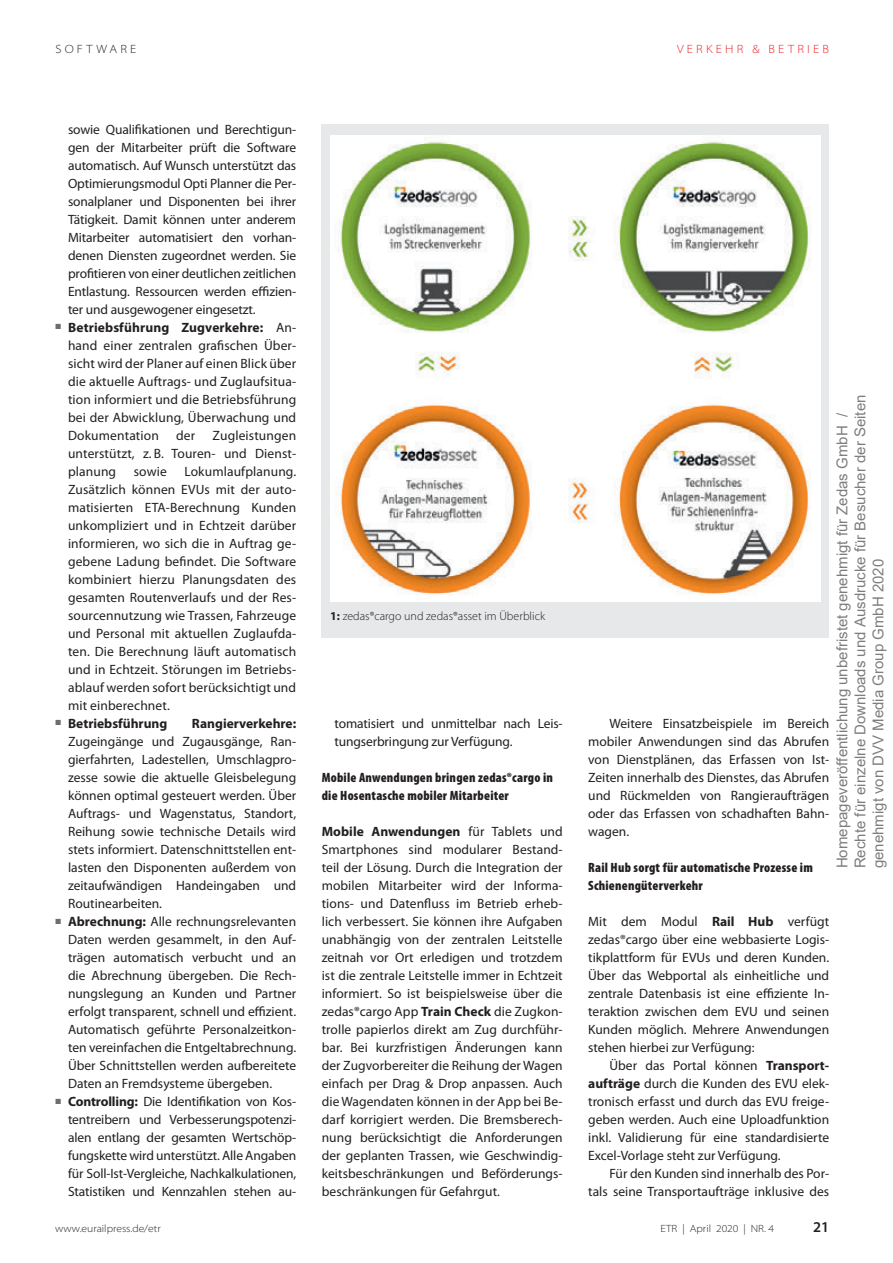
<style>
.page{position:relative;width:893px;height:1263px;background:#fff}
.page>*{position:absolute;margin:0;border:0;box-sizing:border-box;transform-origin:0 0}
.t1{font:15px/18px "Arial";color:rgb(0 0 0/.51)}
.t2{font:600 15px "Myriad Pro";color:#231f20}
.t3{font:13.5px/18px "Myriad Pro";color:#231f20;text-align:justify}
.t4{font:900 condensed 13.5px/18px "Myriad Pro";letter-spacing:.015em;color:#231f20}
.t5{font:700 13.5px "Myriad Pro";color:#231f20}
.t6{font:300 12px "Myriad Pro";color:#231f20}
.t7{font:300 semi-expanded 12px "Myriad Pro";letter-spacing:.27em;color:#ee1d23}
.t8{font:300 semi-expanded 12px "Myriad Pro";letter-spacing:.27em;color:#231f20}
.t9{font:300 semi-expanded 10.5px "Myriad Pro";color:#231f20}
.s1{font-weight:400}
.s2{font-weight:700}
</style>
<div class="page">
<div style="left:322px;top:125px;width:507px;height:513px;background:#e6e8e9"></div>
<img style="left:334px;top:135px;width:483px;height:467px">
<p class="t8" style="left:55px;top:42px;width:82px">SOFTWARE</p>
<p class="t7" style="left:677px;top:42px;width:153px">VERKEHR &amp; BETRIEB</p>
<p class="t3" style="left:68px;top:120px;width:230px">sowie Qualifikationen und Berechtigun-</p>
<p class="t3" style="left:68px;top:138px;width:230px">gen der Mitarbeiter prüft die Software</p>
<p class="t3" style="left:68px;top:156px;width:230px">automatisch. Auf Wunsch unterstützt das</p>
<p class="t3" style="left:68px;top:174px;width:230px">Optimierungsmodul Opti Planner die Per-</p>
<p class="t3" style="left:68px;top:192px;width:230px">sonalplaner und Disponenten bei ihrer</p>
<p class="t3" style="left:68px;top:210px;width:230px">Tätigkeit. Damit können unter anderem</p>
<p class="t3" style="left:68px;top:228px;width:230px">Mitarbeiter automatisiert den vorhan-</p>
<p class="t3" style="left:68px;top:246px;width:230px">denen Diensten zugeordnet werden. Sie</p>
<p class="t3" style="left:68px;top:264px;width:230px">profitieren von einer deutlichen zeitlichen</p>
<p class="t3" style="left:68px;top:282px;width:230px">Entlastung. Ressourcen werden effizien-</p>
<p class="t3" style="left:68px;top:300px;width:189px">ter und ausgewogener eingesetzt.</p>
<p class="t5" style="left:55px;top:318px;width:242px"><sup>◼</sup> Betriebsführung Zugverkehre: <span class="s1">An-</span></p>
<p class="t3" style="left:68px;top:336px;width:230px">hand einer zentralen grafischen Über-</p>
<p class="t3" style="left:68px;top:354px;width:230px">sicht wird der Planer auf einen Blick über</p>
<p class="t3" style="left:68px;top:372px;width:230px">die aktuelle Auftrags- und Zuglaufsitua-</p>
<p class="t3" style="left:68px;top:390px;width:230px">tion informiert und die Betriebsführung</p>
<p class="t3" style="left:68px;top:408px;width:230px">bei der Abwicklung, Überwachung und</p>
<p class="t3" style="left:68px;top:426px;width:92px">Dokumentation</p>
<p class="t3" style="left:176px;top:426px;width:21px">der</p>
<p class="t3" style="left:68px;top:426px;width:230px;text-indent:145px">Zugleistungen unterstützt, z. B. Touren- und Dienst&shy;planung</p>
<p class="t3" style="left:134px;top:462px;width:35px">sowie</p>
<p class="t3" style="left:184px;top:462px;width:113px">Lokumlaufplanung.</p>
<p class="t3" style="left:68px;top:480px;width:230px">Zusätzlich können EVUs mit der auto-</p>
<p class="t3" style="left:68px;top:498px;width:230px">matisierten ETA-Berechnung Kunden</p>
<p class="t3" style="left:68px;top:516px;width:230px">unkompliziert und in Echtzeit darüber</p>
<p class="t3" style="left:68px;top:534px;width:230px">informieren, wo sich die in Auftrag ge-</p>
<p class="t3" style="left:68px;top:552px;width:230px">gebene Ladung befindet. Die Software</p>
<p class="t3" style="left:68px;top:570px;width:230px">kombiniert hierzu Planungsdaten des</p>
<p class="t3" style="left:68px;top:588px;width:230px">gesamten Routenverlaufs und der Res-</p>
<p class="t3" style="left:68px;top:606px;width:230px">sourcennutzung wie Trassen, Fahrzeuge</p>
<p class="t3" style="left:68px;top:624px;width:230px">und Personal mit aktuellen Zuglaufda-</p>
<p class="t3" style="left:68px;top:642px;width:230px">ten. Die Berechnung läuft automatisch</p>
<p class="t3" style="left:68px;top:660px;width:230px">und in Echtzeit. Störungen im Betriebs-</p>
<p class="t3" style="left:68px;top:678px;width:230px">ablauf werden sofort berücksichtigt und</p>
<p class="t3" style="left:68px;top:696px;width:103px">mit einberechnet.</p>
<p class="t5" style="left:55px;top:714px;width:114px"><sup>◼</sup> Betriebsführung</p>
<p class="t5" style="left:192px;top:714px;width:106px">Rangierverkehre:</p>
<p class="t3" style="left:68px;top:732px;width:230px">Zugeingänge und Zugausgänge, Ran-</p>
<p class="t3" style="left:68px;top:750px;width:230px">gierfahrten, Ladestellen, Umschlagpro-</p>
<p class="t3" style="left:68px;top:768px;width:230px">zesse sowie die aktuelle Gleisbelegung</p>
<p class="t3" style="left:68px;top:786px;width:230px">können optimal gesteuert werden. Über</p>
<p class="t3" style="left:68px;top:804px;width:230px">Auftrags- und Wagenstatus, Standort,</p>
<p class="t3" style="left:68px;top:822px;width:230px">Reihung sowie technische Details wird</p>
<p class="t3" style="left:68px;top:840px;width:230px">stets informiert. Datenschnittstellen ent-</p>
<p class="t3" style="left:68px;top:858px;width:230px">lasten den Disponenten außerdem von</p>
<p class="t3" style="left:68px;top:876px;width:230px">zeitaufwändigen Handeingaben und</p>
<p class="t3" style="left:68px;top:894px;width:96px">Routinearbeiten.</p>
<p class="t3" style="left:55px;top:912px;width:242px"><sup>◼</sup> <span class="s2">Abrechnung:</span> Alle rechnungsrelevanten</p>
<p class="t3" style="left:68px;top:930px;width:230px">Daten werden gesammelt, in den Auf-</p>
<p class="t3" style="left:68px;top:948px;width:230px">trägen automatisch verbucht und an</p>
<p class="t3" style="left:68px;top:966px;width:230px">die Abrechnung übergeben. Die Rech-</p>
<p class="t3" style="left:68px;top:984px;width:230px">nungslegung an Kunden und Partner</p>
<p class="t3" style="left:68px;top:1002px;width:230px">erfolgt transparent, schnell und effizient.</p>
<p class="t3" style="left:68px;top:1020px;width:230px">Automatisch geführte Personalzeitkon-</p>
<p class="t3" style="left:68px;top:1038px;width:230px">ten vereinfachen die Entgeltabrechnung.</p>
<p class="t3" style="left:68px;top:1056px;width:230px">Über Schnittstellen werden aufbereitete</p>
<p class="t3" style="left:68px;top:1074px;width:206px">Daten an Fremdsysteme übergeben.</p>
<p class="t3" style="left:55px;top:1092px;width:242px"><sup>◼</sup> <span class="s2">Controlling:</span> Die Identifikation von Kos-</p>
<p class="t3" style="left:68px;top:1110px;width:230px">tentreibern und Verbesserungspotenzi-</p>
<p class="t3" style="left:68px;top:1128px;width:230px">alen entlang der gesamten Wertschöp-</p>
<p class="t3" style="left:68px;top:1146px;width:230px">fungskette wird unterstützt. Alle Angaben</p>
<p class="t3" style="left:68px;top:1164px;width:230px">für Soll-Ist-Vergleiche, Nachkalkulationen,</p>
<p class="t3" style="left:68px;top:1182px;width:230px">Statistiken und Kennzahlen stehen au-</p>
<p class="t6" style="left:330px;top:608px;width:216px"><span class="s2">1:</span> zedas®cargo und zedas®asset im Überblick</p>
<p class="t3" style="left:334px;top:714px;width:230px">tomatisiert und unmittelbar nach Leis&shy;tungserbringung zur Verfügung.</p>
<p class="t4" style="left:322px;top:768px;width:233px">Mobile Anwendungen bringen zedas®cargo in die Hosentasche mobiler Mitarbeiter</p>
<p class="t3" style="left:322px;top:822px;width:242px"><span class="s2">Mobile Anwendungen</span> für Tablets und Smartphones sind modularer Bestand&shy;teil der Lösung. Durch die Integration der mobilen Mitarbeiter wird der Informa&shy;tions- und Datenfluss im Betrieb erheb&shy;lich verbessert. Sie können ihre Aufgaben unabhängig von der zentralen Leitstelle zeitnah vor Ort erledigen und trotzdem ist die zentrale Leitstelle immer in Echtzeit informiert. So ist beispielsweise über die zedas®cargo App <span class="s2">Train Check</span> die Zugkon&shy;trolle papierlos direkt am Zug durchführ&shy;bar. Bei kurzfristigen Änderungen kann der Zugvorbereiter die Reihung der Wagen einfach per Drag &amp; Drop anpassen. Auch die Wagendaten können in der App bei Be&shy;darf korrigiert werden. Die Bremsberech&shy;nung berücksichtigt die Anforderungen der geplanten Trassen, wie Geschwindig&shy;keitsbeschränkungen und Beförderungs&shy;beschränkungen für Gefahrgut.</p>
<p class="t1" style="left:833px;top:868px;width:475px;rotate:-90deg">Homepageveröffentlichung unbefristet genehmigt für Zedas GmbH /<br>Rechte für einzelne Downloads und Ausdrucke für Besucher der Seiten genehmigt von DVV Media Group GmbH 2020</p>
<p class="t3" style="left:588px;top:714px;width:242px;text-indent:21px">Weitere Einsatzbeispiele im Bereich mobiler Anwendungen sind das Abrufen von Dienstplänen, das Erfassen von Ist-Zeiten innerhalb des Dienstes, das Abrufen und Rückmelden von Rangieraufträgen oder das Erfassen von schadhaften Bahn&shy;wagen.</p>
<p class="t4" style="left:588px;top:858px;width:226px">Rail Hub sorgt für automatische Prozesse im<br>Schienengüterverkehr</p>
<p class="t3" style="left:588px;top:912px;width:242px">Mit dem Modul <span class="s2">Rail Hub</span> verfügt zedas®cargo über eine webbasierte Logis&shy;tikplattform für EVUs und deren Kunden.<br>Über das Webportal als einheitliche und zentrale Datenbasis ist eine effiziente In&shy;teraktion zwischen dem EVU und seinen Kunden möglich. Mehrere Anwendungen stehen hierbei zur Verfügung:</p>
<p class="t3" style="left:588px;top:1056px;width:242px;text-indent:21px">Über das Portal können <span class="s2">Transport&shy;aufträge</span> durch die Kunden des EVU elek&shy;tronisch erfasst und durch das EVU freige&shy;geben werden. Auch eine Uploadfunktion inkl. Validierung für eine standardisierte Excel-Vorlage steht zur Verfügung.</p>
<p class="t3" style="left:588px;top:1164px;width:242px;text-align:right">Für den Kunden sind innerhalb des Por&shy;tals seine Transportaufträge inklusive des</p>
<p class="t9" style="left:55px;top:1222px;width:107px">www.eurailpress.de/etr</p>
<p class="t9" style="left:661px;top:1222px;width:115px">ETR | April 2020 | NR. 4</p>
<p class="t2" style="left:813px;top:1217px;width:18px">21</p>
</div>
